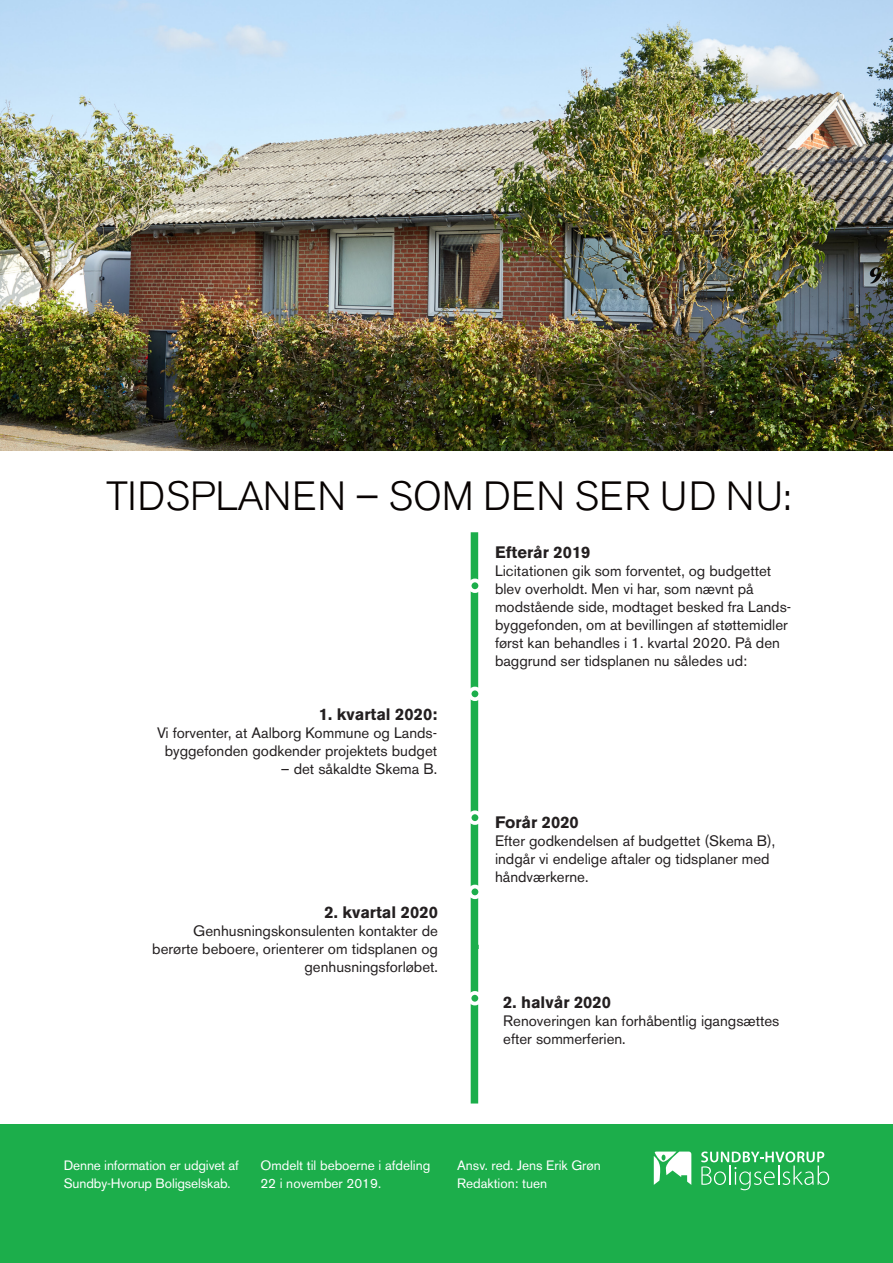
<style>
.page{position:relative;width:893px;height:1263px;background:#fff}
.page>*{position:absolute;margin:0;border:0;box-sizing:border-box;transform-origin:0 0}
.BT{font:300 40.5px "Akzidenz Grotesk BE";color:#080302}
.MR{font:700 16.5px "Akzidenz Grotesk BE";color:#231f20}
.BT-2{font:15px/18px "Akzidenz Grotesk BE";color:#231f20}
.BT-3{font:13.5px/18px "Akzidenz Grotesk BE";color:#fff}
</style>
<div class="page">
<div style="left:0;top:1124px;width:893px;height:139px;background:#1cae4b"></div>
<svg style="left:701px;top:1151px;width:128px;height:39px"></svg>
<svg style="left:654px;top:1151px;width:37px;height:34px"></svg>
<div style="left:471px;top:532px;width:7px;height:571px;background:#1cae4b"></div>
<div style="left:468px;top:579px;width:14px;height:14px;border:4px solid #fff;border-radius:50%"></div>
<div style="left:468px;top:687px;width:14px;height:14px;border:4px solid #fff;border-radius:50%"></div>
<div style="left:468px;top:810px;width:14px;height:15px;border:4px solid #fff;border-radius:50%"></div>
<div style="left:468px;top:885px;width:14px;height:14px;border:4px solid #fff;border-radius:50%"></div>
<div style="left:468px;top:991px;width:14px;height:14px;border:4px solid #fff;border-radius:50%"></div>
<img style="left:0;top:0;width:893px;height:450px">
<p class="BT" style="left:106px;top:473px;width:686px">TIDSPLANEN – SOM DEN SER UD NU:</p>
<p class="MR" style="left:319px;top:705px;width:120px">1. kvartal 2020:</p>
<p class="BT-2" style="left:157px;top:724px;width:282px;text-align:center">Vi forventer, at Aalborg Kommune og Lands&shy;byggefonden godkender projektets budget</p>
<p class="BT-2" style="left:281px;top:760px;width:158px">– det såkaldte Skema B.</p>
<p class="MR" style="left:325px;top:903px;width:115px">2. kvartal 2020</p>
<p class="BT-2" style="left:152px;top:922px;width:287px;text-align:right">Genhusningskonsulenten kontakter de berørte beboere, orienterer om tidsplanen og genhusningsforløbet.</p>
<p class="MR" style="left:495px;top:543px;width:97px">Efterår 2019</p>
<p class="BT-2" style="left:495px;top:562px;width:298px">Licitationen gik som forventet, og budgettet blev overholdt. Men vi har, som nævnt på modstående side, modtaget besked fra Lands&shy;byggefonden, om at bevillingen af støttemidler først kan behandles i 1. kvartal 2020. På den baggrund ser tidsplanen nu således ud:</p>
<p class="MR" style="left:495px;top:813px;width:85px">Forår 2020</p>
<p class="BT-2" style="left:495px;top:832px;width:282px">Efter godkendelsen af budgettet (Skema B), indgår vi endelige aftaler og tidsplaner med håndværkerne.</p>
<p class="MR" style="left:503px;top:993px;width:109px">2. halvår 2020</p>
<p class="BT-2" style="left:503px;top:1012px;width:278px">Renoveringen kan forhåbentlig igangsættes efter sommerferien.</p>
<p class="BT-3" style="left:64px;top:1156px;width:177px">Denne information er udgivet af<br>Sundby-Hvorup Boligselskab.</p>
<p class="BT-3" style="left:260px;top:1156px;width:171px">Omdelt til beboerne i afdeling<br>22 i november 2019.</p>
<p class="BT-3" style="left:457px;top:1156px;width:145px">Ansv. red. Jens Erik Grøn</p>
<p class="BT-3" style="left:457px;top:1174px;width:92px">Redaktion: tuen</p>
</div>
